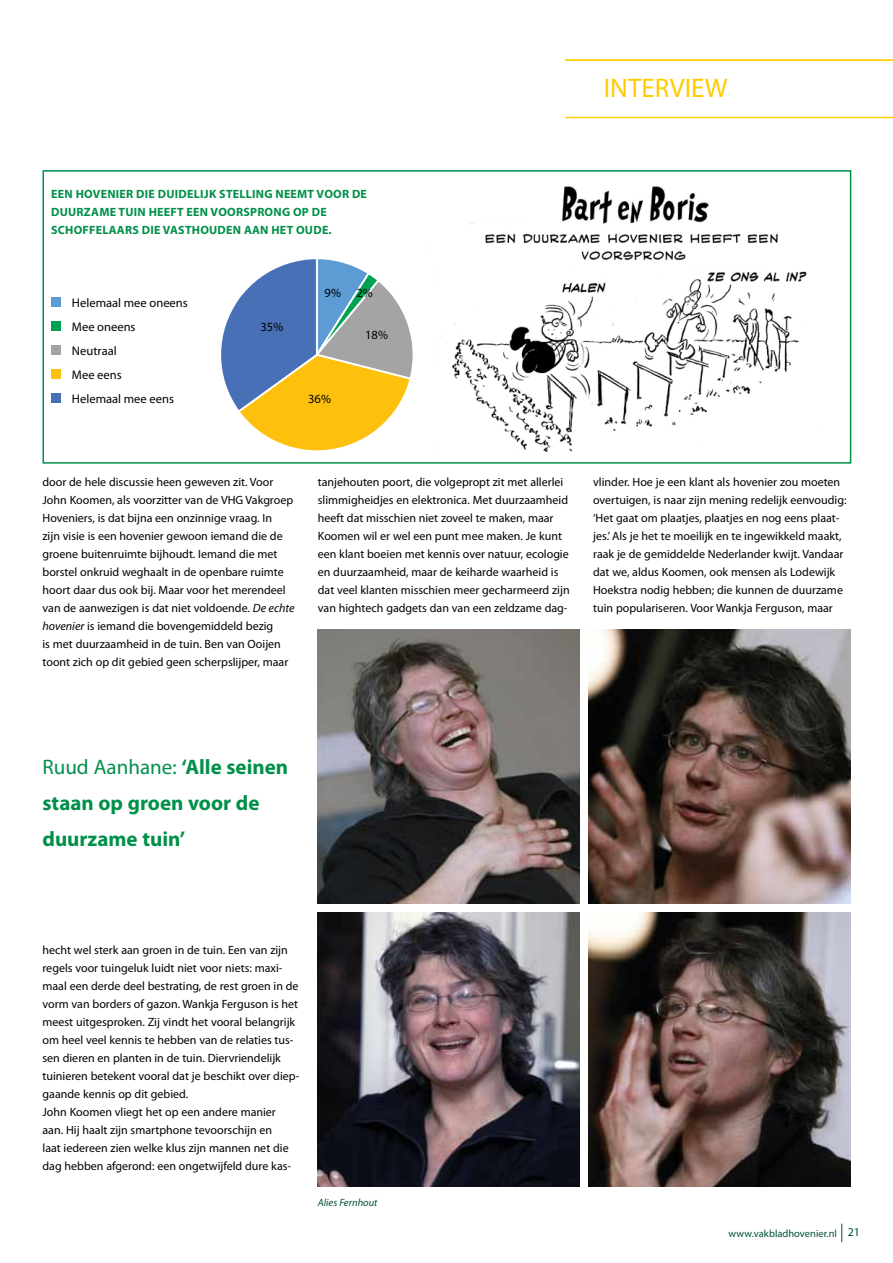
<style>
.page{position:relative;width:893px;height:1263px;background:#fff}
.page>*{position:absolute;margin:0;border:0;box-sizing:border-box;transform-origin:0 0}
.t1{font:27px "Myriad Pro";color:#fc0}
.t2{font:700 21px/36px "Myriad Pro";color:#00904a}
.t3{font:12.6px/24px "Myriad Pro";color:#010203}
.t4{font:12px/18px "Myriad Pro";color:#000}
.t5{font:700 12px "Myriad Pro";letter-spacing:.02em;color:#00904a}
.t6{font:10.5px "Myriad Pro";color:#00533d}
.t7{font:italic 10.5px "Myriad Pro";color:#00533d}
.s1{font-style:italic}
.s2{font-weight:400}
.s3{font-size:12px}
</style>
<div class="page">
<svg style="left:841px;top:1223px;width:1px;height:19px"></svg>
<hr style="left:565px;top:117px;width:328px;height:1px;background:#fc0">
<hr style="left:565px;top:60px;width:328px;height:1px;background:#fc0">
<div style="left:43px;top:170px;width:808px;height:294px;border:2px solid #00904a"></div>
<img style="left:442px;top:186px;width:365px;height:267px">
<img style="left:318px;top:630px;width:262px;height:274px">
<img style="left:318px;top:912px;width:262px;height:274px">
<img style="left:589px;top:630px;width:261px;height:274px">
<img style="left:589px;top:912px;width:261px;height:274px">
<div style="left:51px;top:297px;width:10px;height:10px;background:#5c9bd4"></div>
<div style="left:51px;top:321px;width:10px;height:10px;background:#00a151"></div>
<div style="left:51px;top:345px;width:10px;height:10px;background:#a5a4a4"></div>
<div style="left:51px;top:369px;width:10px;height:10px;background:#fcc00d"></div>
<div style="left:51px;top:393px;width:10px;height:10px;background:#4770b6"></div>
<svg style="left:221px;top:259px;width:192px;height:192px"></svg>
<p class="t5" style="left:51px;top:186px;width:34px">EEN HOV</p>
<p class="t5" style="left:101px;top:186px;width:225px">ENIER DIE DUIDELIJK STELLING NEEMT VOO</p>
<p class="t5" style="left:342px;top:186px;width:27px">R DE</p>
<p class="t5" style="left:51px;top:204px;width:169px">DUURZAME TUIN HEEFT EEN VOO</p>
<p class="t5" style="left:236px;top:204px;width:92px">RSPRONG OP DE</p>
<p class="t5" style="left:51px;top:222px;width:23px">SCHOFF</p>
<p class="t5" style="left:96px;top:222px;width:237px">ELAARS DIE VASTHOUDEN AAN HET OUDE.</p>
<p class="t3" style="left:72px;top:290px;width:117px">Helemaal mee oneens<br>Mee oneens<br>Neutraal<br>Mee eens<br>Helemaal mee eens</p>
<p class="t3" style="left:260px;top:314px;width:24px">35%</p>
<p class="t3" style="left:325px;top:281px;width:50px">9% 2%</p>
<p class="t3" style="left:365px;top:322px;width:24px">18%</p>
<p class="t3" style="left:308px;top:387px;width:24px">36%</p>
<h1 class="t1" style="left:604px;top:71px;width:125px">INTERVIEW</h1>
<p class="t4" style="left:43px;top:473px;width:254px">door de hele discussie heen geweven zit. Voor John Koomen, als voorzitter van de VHG Vakgroep Hoveniers, is dat bijna een onzinnige vraag. In<br>zijn visie is een hovenier gewoon iemand die de groene buitenruimte bijhoudt. Iemand die met borstel onkruid weghaalt in de openbare ruimte hoort daar dus ook bij. Maar voor het merendeel van de aanwezigen is dat niet voldoende. <span class="s1">De echte hovenier</span> is iemand die bovengemiddeld bezig<br>is met duurzaamheid in de tuin. Ben van Ooijen toont zich op dit gebied geen scherpslijper, maar</p>
<p class="t4" style="left:318px;top:473px;width:253px">tanjehouten poort, die volgepropt zit met allerlei slimmigheidjes en elektronica. Met duurzaamheid heeft dat misschien niet zoveel te maken, maar Koomen wil er wel een punt mee maken. Je kunt een klant boeien met kennis over natuur, ecologie en duurzaamheid, maar de keiharde waarheid is dat veel klanten misschien meer gecharmeerd zijn van hightech gadgets dan van een zeldzame dag-</p>
<p class="t4" style="left:593px;top:473px;width:255px">vlinder. Hoe je een klant als hovenier zou moeten overtuigen, is naar zijn mening redelijk eenvoudig: ‘Het gaat om plaatjes, plaatjes en nog eens plaat&shy;jes.’ Als je het te moeilijk en te ingewikkeld maakt, raak je de gemiddelde Nederlander kwijt. Vandaar dat we, aldus Koomen, ook mensen als Lodewijk Hoekstra nodig hebben; die kunnen de duurzame tuin populariseren. Voor Wankja Ferguson, maar</p>
<h2 class="t2" style="left:43px;top:748px;width:247px"><span class="s2">Ruud Aanhane:</span> ‘ALLE SEINEN<br>STAAN OP GROEN VOOR DE<br>DUURZAME TUIN’</h2>
<p class="t4" style="left:43px;top:941px;width:259px">hecht wel sterk aan groen in de tuin. Een van zijn regels voor tuingeluk luidt niet voor niets: maxi&shy;maal een derde deel bestrating, de rest groen in de vorm van borders of gazon. Wankja Ferguson is het meest uitgesproken. Zij vindt het vooral belangrijk om heel veel kennis te hebben van de relaties tus&shy;sen dieren en planten in de tuin. Diervriendelijk tuinieren betekent vooral dat je beschikt over diep&shy;gaande kennis op dit gebied.<br>John Koomen vliegt het op een andere manier aan. Hij haalt zijn smartphone tevoorschijn en<br>laat iedereen zien welke klus zijn mannen net die dag hebben afgerond: een ongetwijfeld dure kas-</p>
<p class="t7" style="left:318px;top:1196px;width:61px">Alies Fernhout</p>
<p class="t6" style="left:729px;top:1227px;width:133px">www.vakbladhovenier.nl <span class="s3">21</span></p>
</div>
